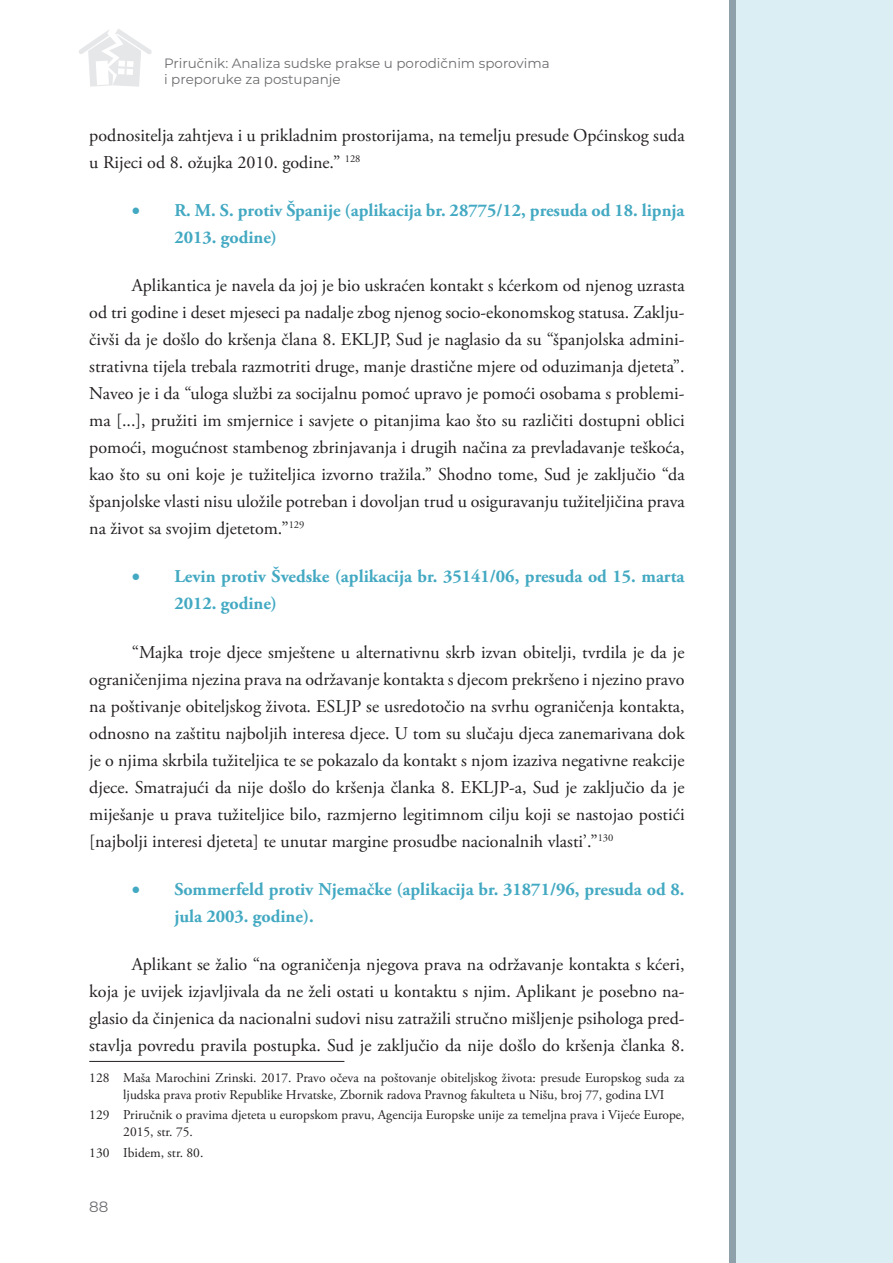
<style>
.page{position:relative;width:893px;height:1263px;background:#fff}
.page>*{position:absolute;margin:0;border:0;box-sizing:border-box;transform-origin:0 0}
.t1{font:18px/27px "Adobe Garamond Pro";color:#231f20;text-align:justify}
.t2{font:700 18px/27px "Adobe Garamond Pro";color:#43a9c2}
.t3{font:15px "Montserrat";color:#6c6d70}
.t4{font:13.5px/16.5px "Adobe Garamond Pro";color:#231f20}
.t5{font:13.5px/16.2px "Montserrat";color:#6c6d70}
</style>
<div class="page">
<div style="left:729px;top:0;width:156px;height:1263px;background:#8ea0a9"></div>
<div style="left:737px;top:0;width:156px;height:1263px;background:#daeef3"></div>
<svg style="left:79px;top:29px;width:73px;height:58px"></svg>
<hr style="left:89px;top:1061px;width:255px;height:1px;background:#231f20">
<p class="t5" style="left:164px;top:54px;width:387px">Priručnik: Analiza sudske prakse u porodičnim sporovima i preporuke za postupanje</p>
<p class="t1" style="left:89px;top:122px;width:597px">podnositelja zahtjeva i u prikladnim prostorijama, na temelju presude Općinskog suda u Rijeci od 8. ožujka 2010. godine.” <sup>128</sup></p>
<p class="t2" style="left:174px;top:197px;width:512px;text-indent:-43px">• R. M. S. protiv Španije (aplikacija br. 28775/12, presuda od 18. lipnja<br>2013. godine)</p>
<p class="t1" style="left:89px;top:273px;width:597px;text-indent:43px">Aplikantica je navela da joj je bio uskraćen kontakt s kćerkom od njenog uzrasta od tri godine i deset mjeseci pa nadalje zbog njenog socio-ekonomskog statusa. Zaklju&shy;čivši da je došlo do kršenja člana 8. EKLJP, Sud je naglasio da su “španjolska admini&shy;strativna tijela trebala razmotriti druge, manje drastične mjere od oduzimanja djeteta”.<br>Naveo je i da “uloga službi za socijalnu pomoć upravo je pomoći osobama s problemi&shy;ma [...], pružiti im smjernice i savjete o pitanjima kao što su različiti dostupni oblici pomoći, mogućnost stambenog zbrinjavanja i drugih načina za prevladavanje teškoća, kao što su oni koje je tužiteljica izvorno tražila.” Shodno tome, Sud je zaključio “da španjolske vlasti nisu uložile potreban i dovoljan trud u osiguravanju tužiteljičina prava na život sa svojim djetetom.”<sup>129</sup></p>
<p class="t2" style="left:174px;top:564px;width:512px;text-indent:-43px">• Levin protiv Švedske (aplikacija br. 35141/06, presuda od 15. marta<br>2012. godine)</p>
<p class="t1" style="left:89px;top:639px;width:597px;text-indent:43px">“Majka troje djece smještene u alternativnu skrb izvan obitelji, tvrdila je da je ograničenjima njezina prava na održavanje kontakta s djecom prekršeno i njezino pravo na poštivanje obiteljskog života. ESLJP se usredotočio na svrhu ograničenja kontakta, odnosno na zaštitu najboljih interesa djece. U tom su slučaju djeca zanemarivana dok je o njima skrbila tužiteljica te se pokazalo da kontakt s njom izaziva negativne reakcije djece. Smatrajući da nije došlo do kršenja članka 8. EKLJP-a, Sud je zaključio da je miješanje u prava tužiteljice bilo, razmjerno legitimnom cilju koji se nastojao postići [najbolji interesi djeteta] te unutar margine prosudbe nacionalnih vlasti’.”<sup>130</sup></p>
<p class="t2" style="left:174px;top:876px;width:512px;text-indent:-43px">• Sommerfeld protiv Njemačke (aplikacija br. 31871/96, presuda od 8. jula 2003. godine).</p>
<p class="t1" style="left:89px;top:952px;width:597px;text-indent:43px">Aplikant se žalio “na ograničenja njegova prava na održavanje kontakta s kćeri, koja je uvijek izjavljivala da ne želi ostati u kontaktu s njim. Aplikant je posebno na&shy;glasio da činjenica da nacionalni sudovi nisu zatražili stručno mišljenje psihologa pred&shy;stavlja povredu pravila postupka. Sud je zaključio da nije došlo do kršenja članka 8.</p>
<p class="t4" style="left:123px;top:1070px;width:563px;text-indent:-34px">128 Maša Marochini Zrinski. 2017. Pravo očeva na poštovanje obiteljskog života: presude Europskog suda za ljudska prava protiv Republike Hrvatske, Zbornik radova Pravnog fakulteta u Nišu, broj 77, godina LVI</p>
<p class="t4" style="left:123px;top:1107px;width:563px;text-indent:-34px">129 Priručnik o pravima djeteta u europskom pravu, Agencija Europske unije za temeljna prava i Vijeće Europe,<br>2015, str. 75.</p>
<p class="t4" style="left:89px;top:1144px;width:116px">130 Ibidem, str. 80.</p>
<p class="t3" style="left:89px;top:1196px;width:21px">88</p>
</div>
